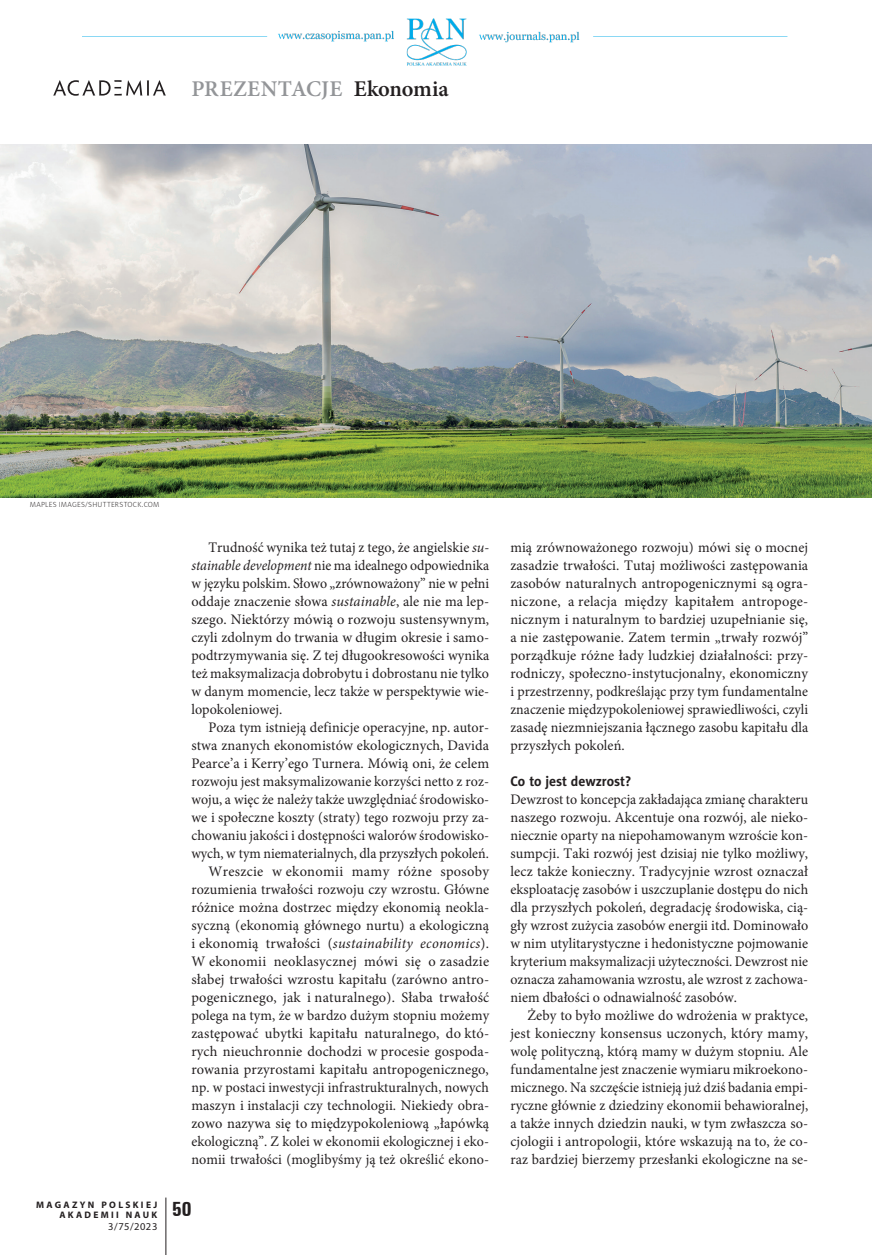
<style>
.page{position:relative;width:872px;height:1255px;background:#fff}
.page>*{position:absolute;margin:0;border:0;box-sizing:border-box;transform-origin:0 0}
.t1{font:600 22.5px "Minion Pro";letter-spacing:.005em;color:#939598}
.t2{font:700 condensed 21px "Unitus TEE";color:#231f20}
.t3{font:14.55px/18px "Minion Pro";letter-spacing:.005em;color:#231f20;text-align:justify}
.t4{font:14.55px/18px "Minion Pro";letter-spacing:.005em;color:#231f20;text-align:justify;scale:.95 1}
.t5{font:700 14.1px "Naomi Sans EFN";letter-spacing:-.005em;color:#231f20}
.t6{font:10.5px "Myriad Pro";color:#231f20}
.t7{font:700 9.45px/10.5px "Myriad Pro";letter-spacing:.245em;color:#231f20;text-align:right}
.t8{font:7.5px "Naomi Sans EFN Thin";letter-spacing:.04em;color:#231f20}
.s1{color:#231f20}
.s2{font-style:italic}
</style>
<div class="page">
<img style="left:82px;top:18px;width:706px;height:48px">
<hr style="left:166px;top:1197px;width:1px;height:57px;background:#231f20">
<img style="left:0;top:145px;width:872px;height:352px">
<svg style="left:53px;top:80px;width:113px;height:16px"></svg>
<h1 class="t1" style="left:191px;top:73px;width:259px">PREZENTACJE <span class="s1">Ekonomia</span></h1>
<p class="t8" style="left:30px;top:500px;width:131px">MAPLES IMAGES/SHUTTERSTOCK.COM</p>
<p class="t7" style="left:36px;top:1198px;width:123px">MAGAZYN POLSKIEJ<br>AKADEMII NAUK</p>
<p class="t6" style="left:108px;top:1220px;width:51px">3/75/2023</p>
<p class="t3" style="left:191px;top:538px;width:299px;text-indent:17px">Trudność wynika też tutaj z tego, że angielskie <span class="s2">su&shy;stainable development</span> nie ma idealnego odpowiednika w języku polskim. Słowo „zrównoważony” nie w pełni oddaje znaczenie słowa <span class="s2">sustainable</span>, ale nie ma lep&shy;szego. Niektórzy mówią o rozwoju sustensywnym, czyli zdolnym do trwania w długim okresie i samo&shy;podtrzymywania się. Z tej długookresowości wynika też maksymalizacja dobrobytu i dobrostanu nie tylko w danym momencie, lecz także w perspektywie wie&shy;lopokoleniowej.</p>
<p class="t3" style="left:191px;top:718px;width:299px;text-align:right">Poza tym istnieją definicje operacyjne, np. autor&shy;stwa znanych ekonomistów ekologicznych, Davida Pearce’a i Kerry’ego Turnera. Mówią oni, że celem rozwoju jest maksymalizowanie korzyści netto z roz&shy;woju, a więc że należy także uwzględniać środowisko&shy;we i społeczne koszty (straty) tego rozwoju przy za&shy;chowaniu jakości i dostępności walorów środowisko&shy;wych, w tym niematerialnych, dla przyszłych pokoleń.<br>Wreszcie w ekonomii mamy różne sposoby rozumienia trwałości rozwoju czy wzrostu. Główne różnice można dostrzec między ekonomią neokla&shy;syczną (ekonomią głównego nurtu) a ekologiczną i ekonomią trwałości (<span class="s2">sustainability economics</span>).<br>W ekonomii neoklasycznej mówi się o zasadzie słabej trwałości wzrostu kapitału (zarówno antro&shy;pogenicznego, jak i naturalnego). Słaba trwałość polega na tym, że w bardzo dużym stopniu możemy zastępować ubytki kapitału naturalnego, do któ&shy;rych nieuchronnie dochodzi w procesie gospoda&shy;rowania przyrostami kapitału antropogenicznego, np. w postaci inwestycji infrastrukturalnych, nowych maszyn i instalacji czy technologii. Niekiedy obra&shy;zowo nazywa się to międzypokoleniową „łapówką ekologiczną”. Z kolei w ekonomii ekologicznej i eko&shy;nomii trwałości (moglibyśmy ją też określić ekono-</p>
<h2 class="t2" style="left:172px;top:1196px;width:21px">50</h2>
<p class="t3" style="left:510px;top:538px;width:299px">mią zrównoważonego rozwoju) mówi się o mocnej zasadzie trwałości. Tutaj możliwości zastępowania zasobów naturalnych antropogenicznymi są ogra&shy;niczone, a relacja między kapitałem antropoge&shy;nicznym i naturalnym to bardziej uzupełnianie się, a nie zastępowanie. Zatem termin „trwały rozwój” porządkuje różne łady ludzkiej działalności: przy&shy;rodniczy, społeczno-instytucjonalny, ekonomiczny i przestrzenny, podkreślając przy tym fundamentalne znaczenie międzypokoleniowej sprawiedliwości, czyli zasadę niezmniejszania łącznego zasobu kapitału dla przyszłych pokoleń.</p>
<p class="t5" style="left:510px;top:772px;width:122px">Co to jest dewzrost?</p>
<p class="t4" style="left:510px;top:790px;width:315px">Dewzrost to koncepcja zakładająca zmianę charakteru naszego rozwoju. Akcentuje ona rozwój, ale nieko&shy;niecznie oparty na niepohamowanym wzroście kon&shy;sumpcji. Taki rozwój jest dzisiaj nie tylko możliwy, lecz także konieczny. Tradycyjnie wzrost oznaczał eksploatację zasobów i uszczuplanie dostępu do nich dla przyszłych pokoleń, degradację środowiska, cią&shy;gły wzrost zużycia zasobów energii itd. Dominowało w nim utylitarystyczne i hedonistyczne pojmowanie kryterium maksymalizacji użyteczności. Dewzrost nie oznacza zahamowania wzrostu, ale wzrost z zachowa&shy;niem dbałości o odnawialność zasobów.</p>
<p class="t3" style="left:510px;top:1006px;width:299px;text-indent:17px">Żeby to było możliwe do wdrożenia w praktyce, jest konieczny konsensus uczonych, który mamy, wolę polityczną, którą mamy w dużym stopniu. Ale fundamentalne jest znaczenie wymiaru mikroekono&shy;micznego. Na szczęście istnieją już dziś badania empi&shy;ryczne głównie z dziedziny ekonomii behawioralnej, a także innych dziedzin nauki, w tym zwłaszcza so&shy;cjologii i antropologii, które wskazują na to, że co&shy;raz bardziej bierzemy przesłanki ekologiczne na se-</p>
</div>
